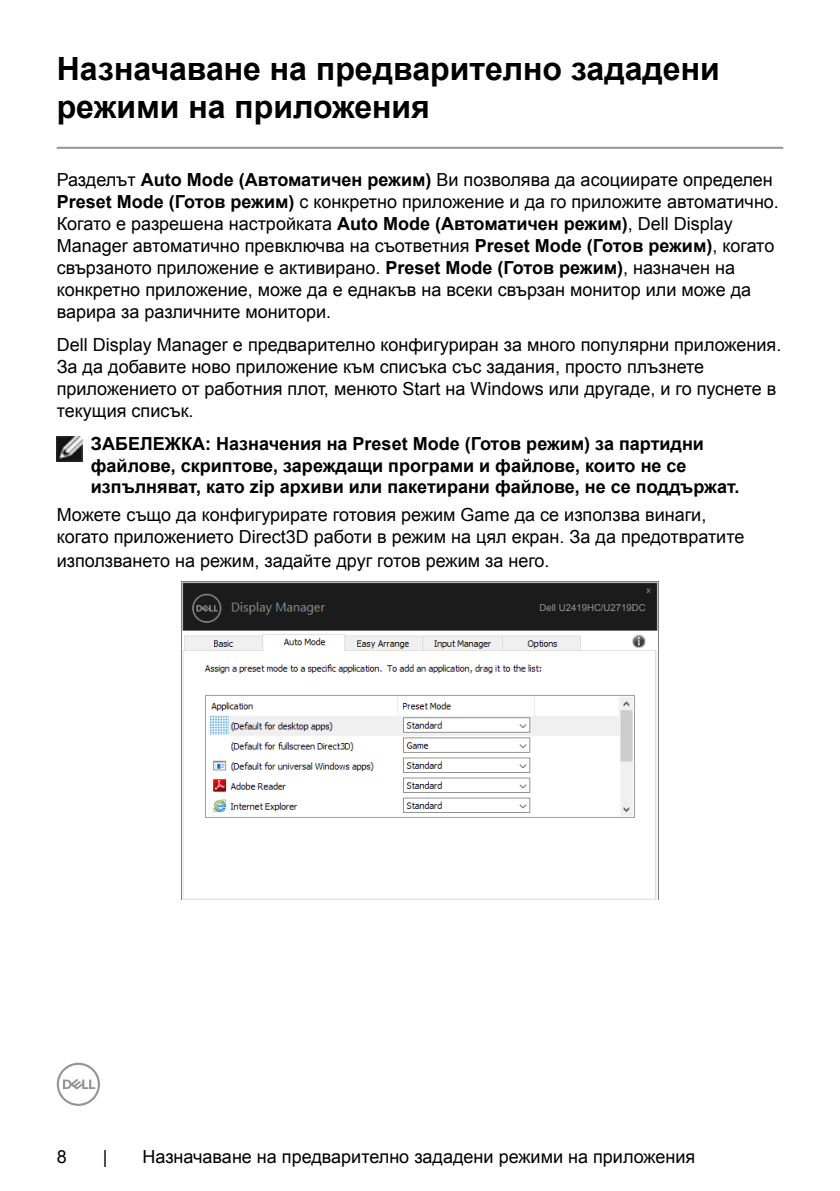
<style>
.page{position:relative;width:840px;height:1191px;background:#fff}
.page>*{position:absolute;margin:0;border:0;box-sizing:border-box;transform-origin:0 0}
.t1{font:700 32px/38.4px "Arial";color:#000}
.t2{font:18px/22px "Arial";color:#000}
.t3{font:700 18px/21.6px "Arial";color:#000}
.t4{font:9.6px "Arial";color:#939393}
.s1{font-weight:700}
</style>
<div class="page">
<svg style="left:57px;top:1062px;width:43px;height:44px"></svg>
<hr style="left:57px;top:147px;width:725px;height:2px;background:#939598">
<img style="left:57px;top:436px;width:25px;height:25px">
<img style="left:182px;top:581px;width:475px;height:318px">
<div style="left:539px;top:602px;width:103px;height:11px;background:#1b1b1b"></div>
<h1 class="t1" style="left:57px;top:51px;width:664px">Назначаване на предварително зададени режими на приложения</h1>
<p class="t2" style="left:57px;top:169px;width:723px">Разделът <span class="s1">Auto Mode (Автоматичен режим)</span> Ви позволява да асоциирате определен <span class="s1">Preset Mode (Готов режим)</span> с конкретно приложение и да го приложите автоматично.<br>Когато е разрешена настройката <span class="s1">Auto Mode (Автоматичен режим)</span>, Dell Display Manager автоматично превключва на съответния <span class="s1">Preset Mode (Готов режим)</span>, когато свързаното приложение е активирано. <span class="s1">Preset Mode (Готов режим)</span>, назначен на конкретно приложение, може да е еднакъв на всеки свързан монитор или може да варира за различните монитори.</p>
<p class="t2" style="left:57px;top:334px;width:725px">Dell Display Manager е предварително конфигуриран за много популярни приложения.<br>За да добавите ново приложение към списъка със задания, просто плъзнете приложението от работния плот, менюто Start на Windows или другаде, и го пуснете в текущия списък.</p>
<p class="t3" style="left:91px;top:434px;width:649px">ЗАБЕЛЕЖКА: Назначения на Preset Mode (Готов режим) за партидни файлове, скриптове, зареждащи програми и файлове, които не се изпълняват, като zip архиви или пакетирани файлове, не се поддържат.</p>
<p class="t2" style="left:57px;top:504px;width:688px">Можете също да конфигурирате готовия режим Game да се използва винаги, когато приложението Direct3D работи в режим на цял екран. За да предотвратите</p>
<p class="t2" style="left:57px;top:550px;width:494px">използването на режим, задайте друг готов режим за него.</p>
<p class="t4" style="left:539px;top:601px;width:108px">Dell U2419HC/U2719DC</p>
<p class="t2" style="left:57px;top:1145px;width:12px">8</p>
<p class="t2" style="left:103px;top:1145px;width:6px">|</p>
<p class="t2" style="left:142px;top:1145px;width:554px">Назначаване на предварително зададени режими на приложения</p>
</div>
